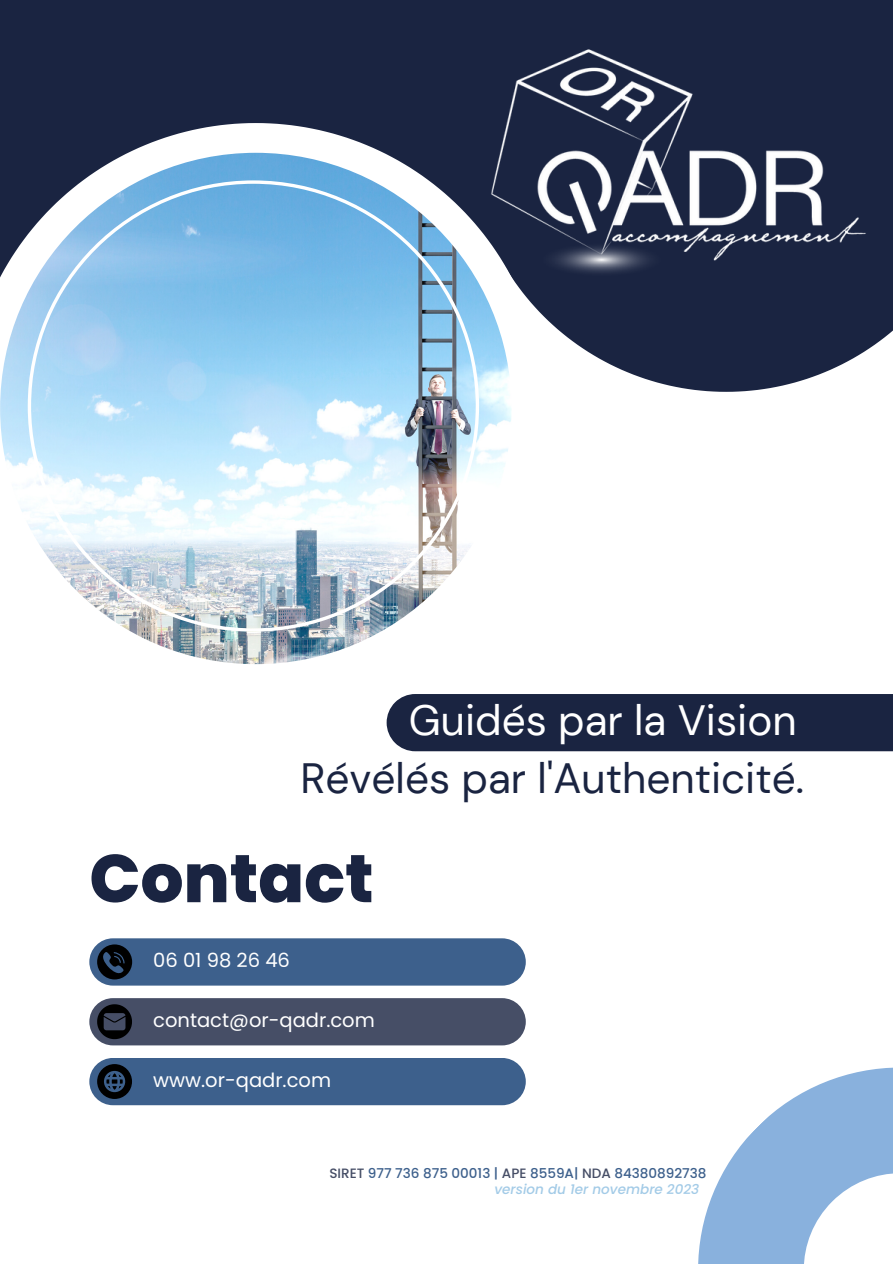
<style>
.page{position:relative;width:893px;height:1264px;background:#fff}
.page>*{position:absolute;margin:0;border:0;box-sizing:border-box;transform-origin:0 0}
.t1{font:800 67.5px "Poppins";color:#1a2441}
.t2{font:42.3px/58.8px "DM Sans";color:#1a2441;text-align:right}
.t3{font:19.5px "Poppins";color:#fff}
.t4{font:500 13.5px "Poppins";color:#3d608c}
.t5{font:italic 500 13.5px "Poppins";color:#a3cbe7}
.s1{color:#fff}
.s2{color:#464e66}
</style>
<div class="page">
<div style="left:0;top:0;width:468px;height:123px;background:#1a2441"></div>
<svg style="left:468px;top:0;width:424px;height:391px;fill:#1a2441"></svg>
<div style="left:386px;top:694px;width:506px;height:57px;background:#1a2441"></div>
<svg style="left:0;top:123px;width:545px;height:578px"></svg>
<img style="left:0;top:153px;width:511px;height:511px;border-radius:50%">
<svg style="left:28px;top:180px;width:451px;height:451px"></svg>
<div style="left:89px;top:938px;width:436px;height:47px;background:#3d608c;border-radius:24px"></div>
<svg style="left:97px;top:944px;width:35px;height:35px"></svg>
<div style="left:89px;top:998px;width:436px;height:47px;background:#464e66;border-radius:24px"></div>
<div style="left:89px;top:1057px;width:436px;height:48px;background:#3d608c;border-radius:24px"></div>
<svg style="left:97px;top:1004px;width:35px;height:35px"></svg>
<svg style="left:97px;top:1064px;width:35px;height:34px"></svg>
<svg style="left:698px;top:1067px;width:194px;height:196px;fill:#89b1dd"></svg>
<img style="left:464px;top:32px;width:428px;height:264px">
<p class="t2" style="left:300px;top:690px;width:505px"><span class="s1">Guidés par la Vision</span>,<br>Révélés par l'Authenticité.</p>
<p class="t1" style="left:89px;top:831px;width:286px">Contact</p>
<p class="t3" style="left:153px;top:946px;width:138px">06 01 98 26 46</p>
<p class="t3" style="left:153px;top:1006px;width:223px">contact@or-qadr.com</p>
<p class="t3" style="left:153px;top:1066px;width:179px">www.or-qadr.com</p>
<p class="t4" style="left:329px;top:1163px;width:379px"><span class="s2">SIRET</span> 977 736 875 00013 | <span class="s2">APE</span> 8559A| <span class="s2">NDA</span> 84380892738</p>
<p class="t5" style="left:494px;top:1179px;width:206px">version du 1er novembre 2023</p>
</div>
